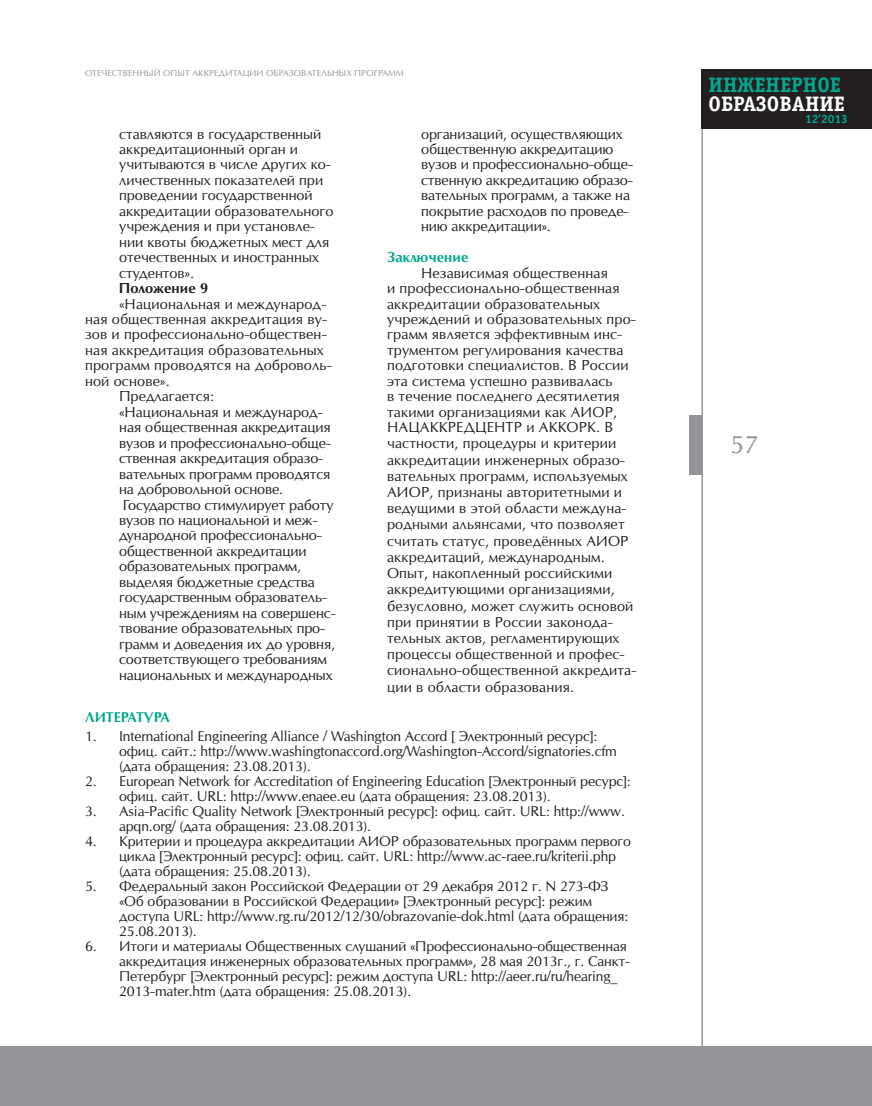
<style>
.page{position:relative;width:872px;height:1106px;background:#fff}
.page>*{position:absolute;margin:0;border:0;box-sizing:border-box;transform-origin:0 0}
.t1{font:24px "Opium New";color:#939598}
.t2{font:700 21px "Officina Serif C";color:#fff}
.t3{font:700 21px "Officina Serif C";color:#00a78f}
.t4{font:13.8px/15.5px "Opium New";color:#231f20}
.t5{font:700 13.8px "Opium New";letter-spacing:.01em;color:#231f20}
.t6{font:700 13.8px "Opium New";letter-spacing:.01em;color:#00a78f}
.t7{font:13.5px/15px "Opium New";letter-spacing:-.01em;color:#231f20}
.t8{font:700 13.5px "Opium New";color:#00a78f}
.t9{font:700 12px "Officina Sans C";color:#00a78f}
.t10{font:8.25px "Opium New";letter-spacing:.01em;color:#939598}
</style>
<div class="page">
<hr style="left:701px;top:69px;width:2px;height:1037px;background:#939598">
<div style="left:701px;top:69px;width:171px;height:60px;background:#231f20"></div>
<div style="left:689px;top:415px;width:13px;height:60px;background:#939598"></div>
<div style="left:0;top:1046px;width:872px;height:60px;background:#939598"></div>
<p class="t10" style="left:85px;top:68px;width:45px">ОТЕЧЕСТВЕНН</p>
<p class="t10" style="left:146px;top:68px;width:98px">ЫЙ ОПЫТ АККРЕДИТАЦИИ</p>
<p class="t10" style="left:266px;top:68px;width:7px">ОБРАЗОВА</p>
<p class="t10" style="left:312px;top:68px;width:56px">ТЕЛЬН ЫХ ПРОГРА</p>
<p class="t10" style="left:388px;top:68px;width:17px">ММ</p>
<p class="t4" style="left:119px;top:126px;width:216px">ставляются в государственный аккредитационный орган и учитываются в числе других ко&shy;личественных показателей при проведении государственной аккредитации образовательного учреждения и при установле&shy;нии квоты бюджетных мест для отечественных и иностранных студентов».</p>
<p class="t5" style="left:119px;top:280px;width:90px">Положение 9</p>
<p class="t4" style="left:119px;top:296px;width:209px">«Н ациональная и международ-</p>
<p class="t4" style="left:85px;top:311px;width:243px">ная общественная аккредитация ву-</p>
<p class="t4" style="left:85px;top:327px;width:243px">зов и профессионально-обществен-</p>
<p class="t4" style="left:85px;top:342px;width:240px">ная аккредитация образовательных</p>
<p class="t4" style="left:85px;top:358px;width:248px">программ проводятся на доброволь-</p>
<p class="t4" style="left:85px;top:373px;width:86px">ной основе».</p>
<p class="t4" style="left:119px;top:388px;width:96px">Предлагается:</p>
<p class="t4" style="left:119px;top:404px;width:205px">«Н ациональная и международ-</p>
<p class="t4" style="left:119px;top:419px;width:213px">ная общественная аккредитация</p>
<p class="t4" style="left:119px;top:435px;width:213px">вузов и профессионально-обще-</p>
<p class="t4" style="left:119px;top:450px;width:206px">ственная аккредитация образо-</p>
<p class="t4" style="left:119px;top:466px;width:213px">вательных программ проводятся</p>
<p class="t4" style="left:119px;top:481px;width:166px">на добровольной основе.</p>
<p class="t4" style="left:123px;top:497px;width:212px">Государство стимулирует работу</p>
<p class="t4" style="left:119px;top:512px;width:200px">вузов по национальной и меж-</p>
<p class="t4" style="left:119px;top:527px;width:204px">дународной профессионально-</p>
<p class="t4" style="left:119px;top:543px;width:189px">общественной аккредитации</p>
<p class="t4" style="left:119px;top:558px;width:184px">образовательных программ,</p>
<p class="t4" style="left:119px;top:574px;width:197px">выделяя бюджетные средства</p>
<p class="t4" style="left:119px;top:589px;width:209px">государственным образователь-</p>
<p class="t4" style="left:119px;top:605px;width:218px">ным учреждениям на совершенс-</p>
<p class="t4" style="left:119px;top:620px;width:208px">твование образовательных про-</p>
<p class="t4" style="left:119px;top:636px;width:218px">грамм и доведения их до уровня,</p>
<p class="t4" style="left:119px;top:651px;width:209px">соответствующего требованиям</p>
<p class="t4" style="left:119px;top:667px;width:215px">национальных и международных</p>
<p class="t4" style="left:421px;top:126px;width:213px">организаций, осуществляющих общественную аккредитацию вузов и профессионально-обще&shy;ственную аккредитацию образо&shy;вательных программ, а также на покрытие расходов по проведе&shy;нию аккредитации».</p>
<p class="t6" style="left:387px;top:249px;width:83px">Заключение</p>
<p class="t4" style="left:387px;top:265px;width:250px;text-indent:34px">Н езависимая общественная<br>и профессионально-общественная аккредитации образовательных учреждений и образовательных про&shy;грамм является эффективным инс&shy;трументом регулирования качества подготовки специалистов. В России эта система успешно развивалась<br>в течение последнего десятилетия такими организациями как АИОР</p>
<p class="t4" style="left:613px;top:404px;width:6px">,</p>
<p class="t4" style="left:387px;top:419px;width:242px;line-height:16.2px;text-indent:118px">ТР и АККОР К. В частности, процедуры и критерии аккредитации инженерных образо&shy;вательных программ, используемых<br>АИОР</p>
<p class="t4" style="left:387px;top:419px;width:12px">НАЦА</p>
<p class="t4" style="left:430px;top:419px;width:56px">ККРЕДЦЕН</p>
<p class="t4" style="left:387px;top:484px;width:251px;line-height:16.2px;text-indent:42px">, признаны авторитетными и ведущими в этой области междуна&shy;родными альянсами, что позволяет считать статус, проведённых АИОР аккредитаций, международным.<br>Опыт, накопленный российскими аккредитующими организациями, безусловно, может служить основой при принятии в России законода&shy;тельных актов, регламентирующих процессы общественной и профес&shy;сионально-общественной аккредита&shy;ции в области образования.</p>
<p class="t8" style="left:85px;top:708px;width:86px">Литература</p>
<p class="t7" style="left:119px;top:728px;width:499px;text-indent:-34px">1. International Engineering Alliance / Washington Accord [ Электронный ресурс]: офиц. сайт.: http://www.washingtonaccord.org/Washington-Accord/signatories.cfm (дата обращения: 23 .08.2013).</p>
<p class="t7" style="left:85px;top:773px;width:547px">2. European Network for Accreditation of Engineering Education [Электронный ресурс]:</p>
<p class="t7" style="left:119px;top:788px;width:433px">офиц. сайт. URL: http://www.enaee.eu (дата обращения: 23 .08.2013).</p>
<p class="t7" style="left:85px;top:803px;width:541px">3 . Asia-Pacific Quality Network [Электронный ресурс]: офиц. сайт. URL: http://www.</p>
<p class="t7" style="left:119px;top:818px;width:254px">apqn.org/ (дата обращения: 23 .08.2013).</p>
<p class="t7" style="left:85px;top:833px;width:285px">4. Критерии и процедура аккредитации АИОР</p>
<p class="t7" style="left:119px;top:833px;width:513px;text-indent:283px">образовательных программ первого цикла [Электронный ресурс]: офиц. сайт. URL: http://www.ac-raee.ru/kriterii.php (дата обращения: 25.08.2013).</p>
<p class="t7" style="left:119px;top:878px;width:511px;text-indent:-34px">5. Федеральный закон Российской Федерации от 29 декабря 2012 г. N 273-ФЗ «Об образовании в Российской Федерации» [Электронный ресурс]: режим доступа URL: http://www.rg.ru/2012/12/3 0/obrazovanie-dok.html (дата обращения:<br>25.08.2013).</p>
<p class="t7" style="left:85px;top:938px;width:29px">6. И</p>
<p class="t7" style="left:119px;top:938px;width:512px;text-indent:11px">тоги и материалы Общественных слушаний «Профессионально-общественная аккредитация инженерных образовательных программ», 28 мая 2013 г., г. Санкт-Петербург [Электронный ресурс]: режим доступа URL: http://aeer.ru/ru/hearing_ 2013-mater.htm (дата обращения: 25.08.2013).</p>
<h2 class="t3" style="left:708px;top:73px;width:134px">ИНЖЕНЕРНОЕ</h2>
<h2 class="t2" style="left:708px;top:91px;width:138px">ОБРАЗОВАНИЕ</h2>
<p class="t9" style="left:805px;top:113px;width:44px">12’2013</p>
<h1 class="t1" style="left:730px;top:429px;width:30px">57</h1>
</div>
